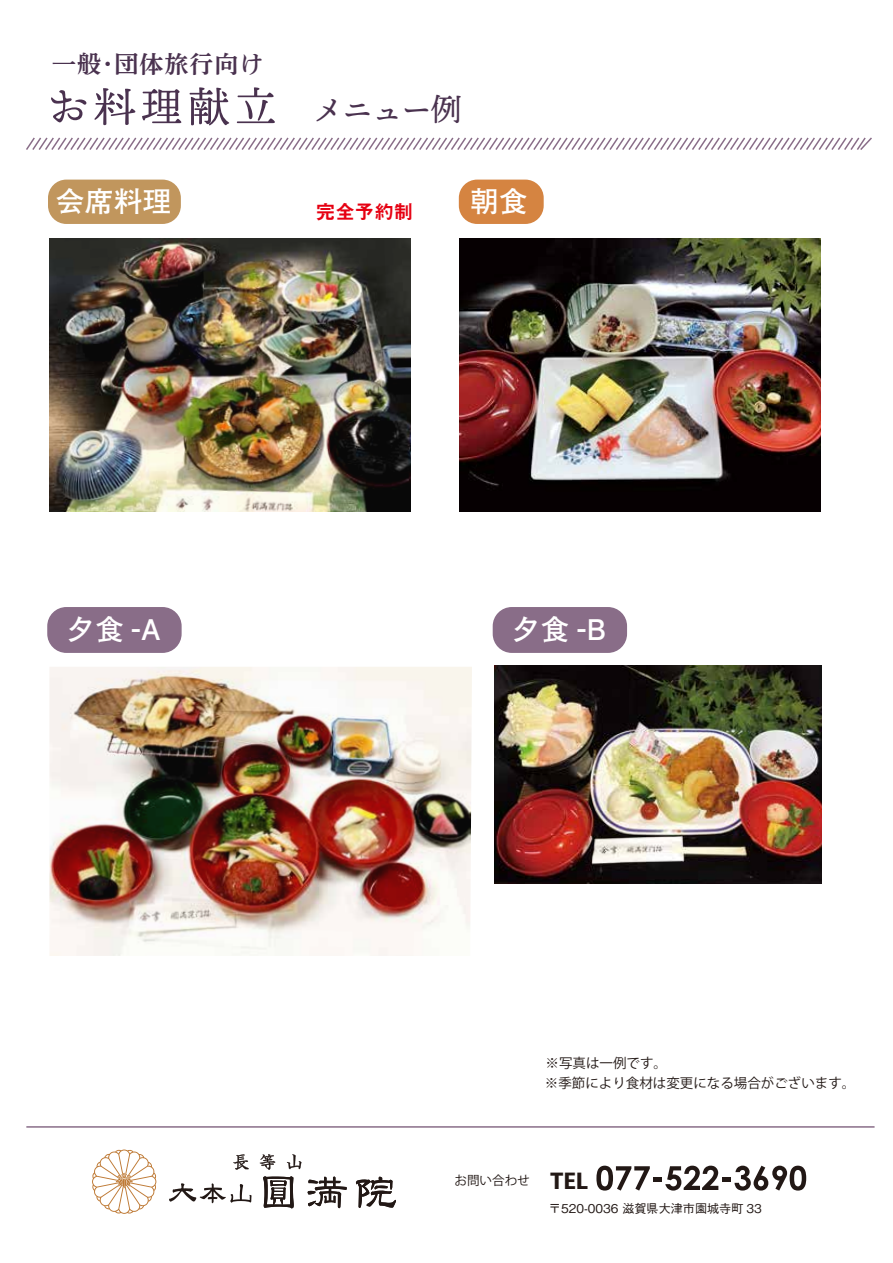
<style>
.page{position:relative;width:893px;height:1263px;background:#fff}
.page>*{position:absolute;margin:0;border:0;box-sizing:border-box;transform-origin:0 0}
.t1{font:31.5px "Ten Mincho Text";letter-spacing:-.06em;color:#4a324f}
.t2{font:700 28.5px "Futo Go B101 Pr 6 N";letter-spacing:.02em;color:#fff}
.t3{font:24px "DNP Shuei Y Min Std B";letter-spacing:.04em;color:#4a324f}
.t4{font:21px "Toppan Bunkyu Midashi Go Std N EB";color:#221815}
.t5{font:19.5px "Midashi Go Pr 6 N MB31";color:#e60012}
.t6{font:13.5px "Koz Go Pro";color:#221815}
.t7{font:12.6px "Koz Go Pr 6 N";color:#221815}
.t8{font:500 12.15px "Gothic BBB Pr 6 N";color:#221815}
</style>
<div class="page">
<svg style="left:51px;top:90px;width:36px;height:32px"></svg>
<svg style="left:94px;top:88px;width:41px;height:37px"></svg>
<svg style="left:142px;top:89px;width:39px;height:34px"></svg>
<svg style="left:190px;top:87px;width:40px;height:39px"></svg>
<svg style="left:237px;top:87px;width:38px;height:36px"></svg>
<svg style="left:26px;top:137px;width:846px;height:13px"></svg>
<div style="left:48px;top:180px;width:133px;height:44px;background:#c1965d;border-radius:18px"></div>
<img style="left:49px;top:239px;width:362px;height:273px">
<div style="left:459px;top:180px;width:85px;height:44px;background:#d58441;border-radius:18px"></div>
<img style="left:459px;top:238px;width:361px;height:273px">
<div style="left:48px;top:608px;width:133px;height:44px;background:#896d88;border-radius:18px"></div>
<div style="left:47px;top:607px;width:135px;height:46px;border:2px solid #896d88;border-radius:18px"></div>
<div style="left:493px;top:608px;width:133px;height:44px;background:#896d88;border-radius:18px"></div>
<div style="left:493px;top:607px;width:134px;height:46px;border:2px solid #896d88;border-radius:18px"></div>
<img style="left:49px;top:667px;width:423px;height:289px">
<img style="left:494px;top:666px;width:328px;height:217px">
<hr style="left:26px;top:1126px;width:849px;height:2px;background:#896d88">
<svg style="left:233px;top:1154px;width:16px;height:16px"></svg>
<svg style="left:260px;top:1154px;width:15px;height:16px"></svg>
<svg style="left:287px;top:1154px;width:14px;height:15px"></svg>
<svg style="left:92px;top:1149px;width:64px;height:65px"></svg>
<svg style="left:263px;top:1176px;width:31px;height:32px"></svg>
<svg style="left:308px;top:1176px;width:39px;height:32px"></svg>
<svg style="left:356px;top:1177px;width:40px;height:31px"></svg>
<svg style="left:169px;top:1183px;width:83px;height:20px"></svg>
<svg style="left:596px;top:1166px;width:210px;height:24px"></svg>
<h3 class="t3" style="left:52px;top:47px;width:213px">一般・団体旅行向け</h3>
<h1 class="t1" style="left:312px;top:92px;width:151px">メニュー例</h1>
<h2 class="t2" style="left:56px;top:178px;width:117px">会席料理</h2>
<h2 class="t2" style="left:470px;top:178px;width:59px">朝食</h2>
<h3 class="t5" style="left:316px;top:196px;width:99px">完全予約制</h3>
<h2 class="t2" style="left:66px;top:606px;width:96px">夕食 -A</h2>
<h2 class="t2" style="left:512px;top:606px;width:96px">夕食 -B</h2>
<p class="t6" style="left:546px;top:1054px;width:123px">※写真は一例です。</p>
<p class="t6" style="left:545px;top:1074px;width:312px">※季節により食材は変更になる場合がございます。</p>
<p class="t7" style="left:454px;top:1173px;width:77px">お問い合わせ</p>
<h3 class="t4" style="left:550px;top:1164px;width:40px">TEL</h3>
<p class="t8" style="left:549px;top:1198px;width:214px">〒520-0036 滋賀県大津市園城寺町 33</p>
</div>
